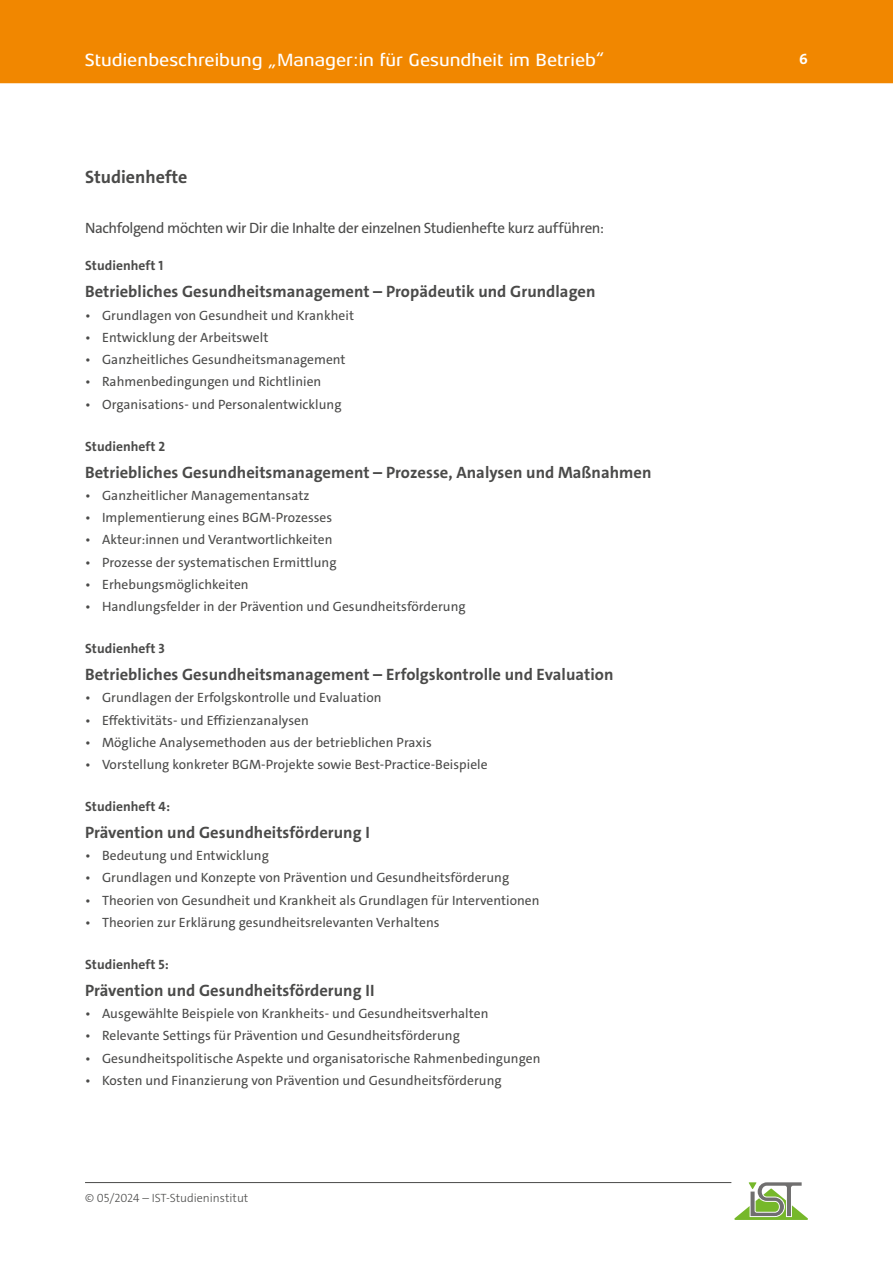
<style>
.page{position:relative;width:893px;height:1263px;background:#fff}
.page>*{position:absolute;margin:0;border:0;box-sizing:border-box;transform-origin:0 0}
.t1{font:500 18px "Aeonis LT Pro";color:#fff}
.t2{font:700 18px "The Sans C4 s";color:#4a4a49}
.t3{font:700 16.5px "The Sans C4 s";letter-spacing:.005em;color:#4a4a49}
.t4{font:15px "The Sans C4 s";letter-spacing:-.025em;color:#4a4a49}
.t5{font:700 15px "The Sans C4 s";color:#fff}
.t6{font:13.5px "The Sans C4 s";letter-spacing:.005em;color:#4a4a49}
.t7{font:700 13.5px "The Sans C4 s";letter-spacing:.005em;color:#4a4a49}
.t8{font:300 12px "The Sans C4 s";color:#4a4a49}
</style>
<div class="page">
<hr style="left:85px;top:1182px;width:646px;height:1px;background:#4a4a49">
<svg style="left:734px;top:1182px;width:74px;height:38px"></svg>
<div style="left:0;top:0;width:893px;height:83px;background:#f18700"></div>
<h1 class="t1" style="left:85px;top:50px;width:522px">Studienbeschreibung „Manager:in für Gesundheit im Betrieb“</h1>
<p class="t5" style="left:799px;top:49px;width:10px">6</p>
<h1 class="t2" style="left:85px;top:166px;width:104px">Studienhefte</h1>
<p class="t4" style="left:85px;top:218px;width:521px">Nachfolgend möchten wir Dir die Inhalte der einzelnen Studienhefte kurz aufführen:</p>
<p class="t7" style="left:85px;top:257px;width:80px">Studienheft 1</p>
<p class="t3" style="left:85px;top:281px;width:512px">Betriebliches Gesundheitsmanagement – Propädeutik und Grundlagen</p>
<p class="t6" style="left:85px;top:306px;width:270px">• Grundlagen von Gesundheit und Krankheit</p>
<p class="t6" style="left:85px;top:329px;width:185px">• Entwicklung der Arbeitswelt</p>
<p class="t6" style="left:85px;top:351px;width:262px">• Ganzheitliches Gesundheitsmanagement</p>
<p class="t6" style="left:85px;top:373px;width:238px">• Rahmenbedingungen und Richtlinien</p>
<p class="t6" style="left:85px;top:395px;width:258px">• Organisations- und Personalentwicklung</p>
<p class="t7" style="left:85px;top:437px;width:82px">Studienheft 2</p>
<p class="t3" style="left:85px;top:461px;width:568px">Betriebliches Gesundheitsmanagement – Prozesse, Analysen und Maßnahmen</p>
<p class="t6" style="left:85px;top:487px;width:226px">• Ganzheitlicher Managementansatz</p>
<p class="t6" style="left:85px;top:509px;width:249px">• Implementierung eines BGM-Prozesses</p>
<p class="t6" style="left:85px;top:531px;width:249px">• Akteur:innen und Verantwortlichkeiten</p>
<p class="t6" style="left:85px;top:553px;width:253px">• Prozesse der systematischen Ermittlung</p>
<p class="t6" style="left:85px;top:576px;width:165px">• Erhebungsmöglichkeiten</p>
<p class="t6" style="left:85px;top:598px;width:382px">• Handlungsfelder in der Prävention und Gesundheitsförderung</p>
<p class="t7" style="left:85px;top:640px;width:81px">Studienheft 3</p>
<p class="t3" style="left:85px;top:664px;width:530px">Betriebliches Gesundheitsmanagement – Erfolgskontrolle und Evaluation</p>
<p class="t6" style="left:85px;top:689px;width:298px">• Grundlagen der Erfolgskontrolle und Evaluation</p>
<p class="t6" style="left:85px;top:711px;width:225px">• Effektivitäts- und Effizienzanalysen</p>
<p class="t6" style="left:85px;top:734px;width:348px">• Mögliche Analysemethoden aus der betrieblichen Praxis</p>
<p class="t6" style="left:85px;top:756px;width:404px">• Vorstellung konkreter BGM-Projekte sowie Best-Practice-Beispiele</p>
<p class="t7" style="left:85px;top:798px;width:87px">Studienheft 4:</p>
<p class="t3" style="left:85px;top:822px;width:286px">Prävention und Gesundheitsförderung I</p>
<p class="t6" style="left:85px;top:847px;width:185px">• Bedeutung und Entwicklung</p>
<p class="t6" style="left:85px;top:869px;width:426px">• Grundlagen und Konzepte von Prävention und Gesundheitsförderung</p>
<p class="t6" style="left:85px;top:891px;width:456px">• Theorien von Gesundheit und Krankheit als Grundlagen für Interventionen</p>
<p class="t6" style="left:85px;top:914px;width:356px">• Theorien zur Erklärung gesundheitsrelevanten Verhaltens</p>
<p class="t7" style="left:85px;top:956px;width:85px">Studienheft 5:</p>
<p class="t3" style="left:85px;top:980px;width:291px">Prävention und Gesundheitsförderung II</p>
<p class="t6" style="left:85px;top:1005px;width:405px">• Ausgewählte Beispiele von Krankheits- und Gesundheitsverhalten</p>
<p class="t6" style="left:85px;top:1027px;width:376px">• Relevante Settings für Prävention und Gesundheitsförderung</p>
<p class="t6" style="left:85px;top:1049px;width:457px">• Gesundheitspolitische Aspekte und organisatorische Rahmenbedingungen</p>
<p class="t6" style="left:85px;top:1072px;width:418px">• Kosten und Finanzierung von Prävention und Gesundheitsförderung</p>
<p class="t8" style="left:85px;top:1190px;width:165px">© 05/2024 – IST-Studieninstitut</p>
</div>
